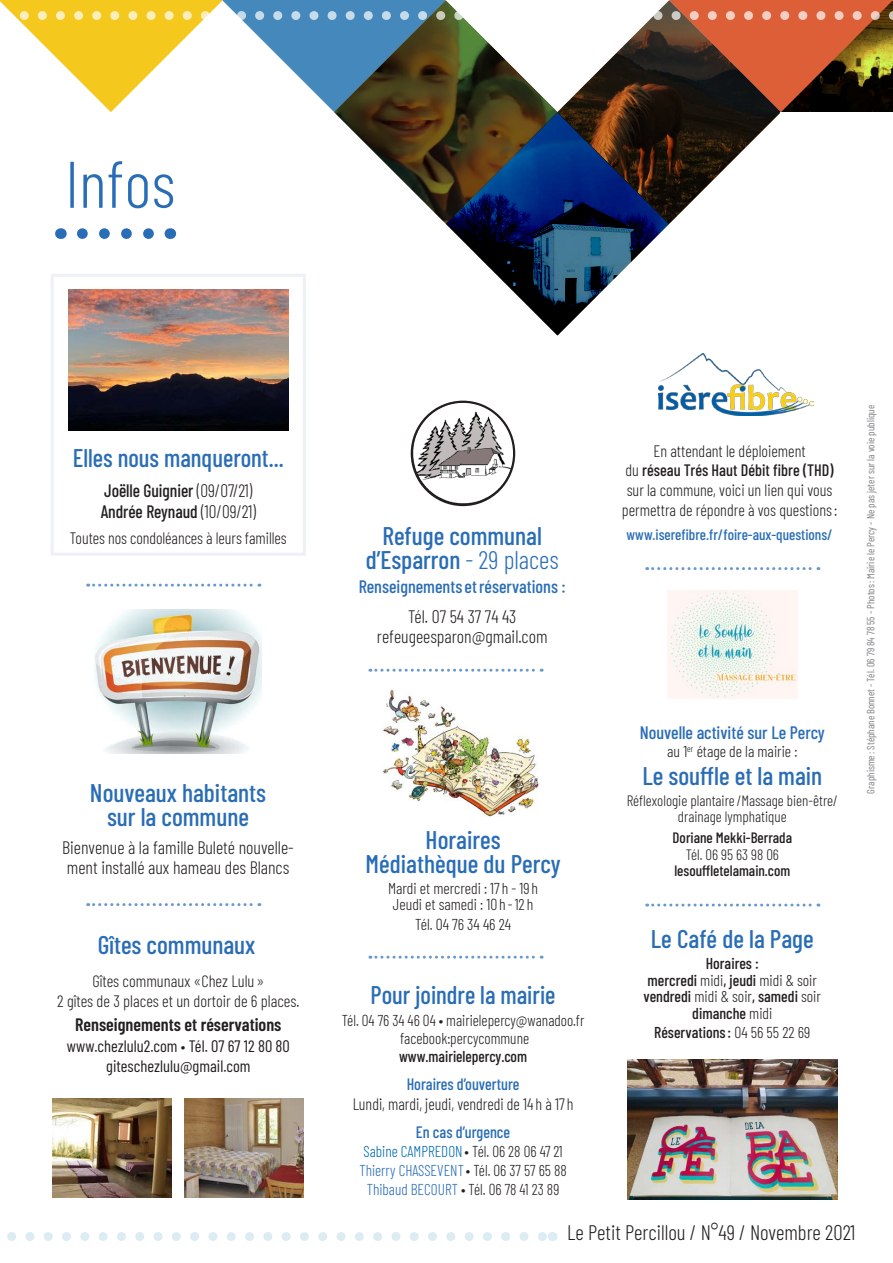
<style>
.page{position:relative;width:893px;height:1263px;background:#fff}
.page>*{position:absolute;margin:0;border:0;box-sizing:border-box;transform-origin:0 0}
.t1{font:300 65.85px "Barlow Condensed";color:#296db6}
.t2{font:500 25.5px/24px "Barlow Condensed";color:#296db6;text-align:center}
.t3{font:300 21px "Barlow Condensed";color:#231f20}
.t4{font:300 18px/19.6px "Barlow Condensed";color:#231f20;text-align:center}
.t5{font:500 18px "Barlow Condensed";color:#296db6}
.t6{font:500 18px/21px "Barlow Condensed";letter-spacing:-.005em;color:#231f20}
.t7{font:600 18px "Barlow Condensed";color:#231f20}
.t8{font:300 16.5px/19.6px "Barlow Condensed";color:#231f20;text-align:center}
.t9{font:16.5px/19.5px "Barlow Condensed";color:#231f20;text-align:center}
.t10{font:500 16.5px "Barlow Condensed";color:#296db6}
.t11{font:300 15.75px/18.8px "Barlow Condensed";color:#231f20;text-align:center}
.t12{font:500 15.75px/16.5px "Barlow Condensed";color:#231f20;text-align:center}
.t13{font:300 15px/16.5px "Barlow Condensed";color:#231f20;text-align:center}
.t14{font:500 15px "Barlow Condensed";color:#231f20}
.t15{font:500 15px "Barlow Condensed";color:#296db6}
.t16{font:10.5px "Barlow Condensed";color:#808285}
.s1{font-weight:300}
.s2{font-weight:300;font-size:15.75px}
.s3{color:#016aaf}
.s4{color:#296db6}
.s5{font-weight:500}
</style>
<div class="page">
<svg style="left:7px;top:1232px;width:536px;height:9px"></svg>
<img style="left:461px;top:239px;width:193px;height:96px">
<img style="left:412px;top:402px;width:102px;height:103px">
<div style="left:411px;top:401px;width:104px;height:105px;border:2px solid #231f20;border-radius:50%"></div>
<svg style="left:370px;top:956px;width:172px;height:3px"></svg>
<svg style="left:88px;top:903px;width:172px;height:3px"></svg>
<svg style="left:88px;top:584px;width:172px;height:3px"></svg>
<svg style="left:647px;top:903px;width:172px;height:3px"></svg>
<svg style="left:647px;top:567px;width:172px;height:3px"></svg>
<svg style="left:370px;top:669px;width:172px;height:3px"></svg>
<img style="left:52px;top:1098px;width:119px;height:100px">
<img style="left:185px;top:1098px;width:119px;height:100px">
<img style="left:667px;top:590px;width:130px;height:108px">
<img style="left:382px;top:689px;width:157px;height:128px">
<img style="left:94px;top:610px;width:168px;height:144px">
<img style="left:658px;top:354px;width:156px;height:62px">
<div style="left:51px;top:274px;width:255px;height:282px;border:3px solid #edf0f8"></div>
<img style="left:68px;top:290px;width:220px;height:141px">
<svg style="left:0;top:0;width:893px;height:239px"></svg>
<img style="left:627px;top:1059px;width:211px;height:140px">
<h1 class="t1" style="left:65px;top:137px;width:112px">Infos</h1>
<h2 class="t2" style="left:73px;top:444px;width:212px">Elles nous manqueront...</h2>
<p class="t6" style="left:101px;top:478px;width:157px">Joëlle Guignier <span class="s1">(09/07/21)<br></span>Andrée Reynaud <span class="s1">(10/09/21)</span></p>
<p class="t8" style="left:70px;top:527px;width:218px">Toutes nos condoléances à leurs familles</p>
<h2 class="t2" style="left:90px;top:779px;width:178px">Nouveaux habitants sur la commune</h2>
<p class="t4" style="left:62px;top:836px;width:233px;text-align:left">Bienvenue à la famille Buleté nouvelle&shy;ment installé aux hameau des Blancs</p>
<h2 class="t2" style="left:98px;top:931px;width:159px">Gîtes communaux</h2>
<p class="t8" style="left:57px;top:970px;width:244px">Gîtes communaux «Chez Lulu »<br>2 gîtes de 3 places et un dortoir de 6 places.</p>
<p class="t7" style="left:75px;top:1011px;width:208px">Renseignements et réservations</p>
<p class="t9" style="left:67px;top:1035px;width:225px">www.chezlulu2.com <span class="s2">•</span> Tél. 07 67 12 80 80 giteschezlulu@gmail.com</p>
<h2 class="t2" style="left:366px;top:522px;width:194px">Refuge communal d’Esparron <span class="s1">- 29 places</span></h2>
<p class="t5" style="left:359px;top:574px;width:209px">Renseignements etréservations :</p>
<p class="t4" style="left:377px;top:606px;width:172px">Tél. 07 54 37 74 43 refeugeesparon@gmail.com</p>
<h2 class="t2" style="left:366px;top:826px;width:196px">Horaires<br>Médiathèque du Percy</h2>
<p class="t11" style="left:388px;top:878px;width:152px;line-height:16.5px">Mardi et mercredi : 17 h - 19 h<br>Jeudi et samedi : 10 h -12 h</p>
<p class="t11" style="left:415px;top:913px;width:98px">Tél. 04 76 34 46 24</p>
<h2 class="t2" style="left:371px;top:981px;width:186px">Pour joindre la mairie</h2>
<p class="t11" style="left:342px;top:1010px;width:244px;line-height:18px">Tél. 04 76 34 46 04 • mairielepercy@wanadoo.fr facebook:percycommune</p>
<p class="t12" style="left:399px;top:1047px;width:130px">www.mairielepercy.com</p>
<p class="t10" style="left:407px;top:1073px;width:114px">Horaires d’ouverture</p>
<p class="t8" style="left:353px;top:1093px;width:222px">Lundi, mardi, jeudi, vendredi de 14 h à 17 h</p>
<p class="t10" style="left:416px;top:1121px;width:96px">En cas d’urgence</p>
<p class="t11" style="left:359px;top:1141px;width:209px"><span class="s3">Sabine CAMPREDON</span> • Tél. 06 28 06 47 21<br><span class="s4">Thierry CHASSEVENT</span> • Tél. 06 37 57 65 88<br><span class="s4">Thibaud BECOURT</span> • Tél. 06 78 41 23 89</p>
<p class="t8" style="left:622px;top:440px;width:217px">En attendant le déploiement<br>du <span class="s5">réseau Trés Haut Débit fibre (THD) </span>sur la commune, voici un lien qui vous permettra de répondre à vos questions:</p>
<p class="t15" style="left:626px;top:524px;width:208px">www.iserefibre.fr/foire-aux-questions/</p>
<p class="t5" style="left:640px;top:719px;width:187px">Nouvelle activité sur Le Percy</p>
<p class="t11" style="left:667px;top:741px;width:132px">au 1<sup>er</sup> étage de la mairie :</p>
<h2 class="t2" style="left:642px;top:762px;width:181px">Le souffle et la main</h2>
<p class="t13" style="left:627px;top:791px;width:213px">Réflexologie plantaire /Massage bien-être/ drainage lymphatique</p>
<p class="t14" style="left:673px;top:827px;width:121px">Doriane Mekki-Berrada</p>
<p class="t13" style="left:686px;top:845px;width:95px">Tél. 06 95 63 98 06</p>
<p class="t14" style="left:674px;top:860px;width:117px">lesouffletelamain.com</p>
<h2 class="t2" style="left:651px;top:925px;width:164px">Le Café de la Page</h2>
<p class="t12" style="left:644px;top:954px;width:179px">Horaires :<br>mercredi <span class="s1">midi</span>, jeudi <span class="s1">midi &amp; soir </span>vendredi <span class="s1">midi &amp; soir</span>, samedi <span class="s1">soir </span>dimanche <span class="s1">midi</span></p>
<p class="t12" style="left:654px;top:1023px;width:158px">Réservations: <span class="s1">04 56 55 22 69</span></p>
<p class="t3" style="left:567px;top:1218px;width:290px">Le Petit Percillou / N°49 / Novembre 2021</p>
<p class="t16" style="left:863px;top:793px;width:390px;rotate:-90deg">Graphisme : Stéphane Bonnet - Tél. 06 79 84 78 55 - Photos: Mairie le Percy - Ne pas jeter sur la voie publique</p>
</div>
